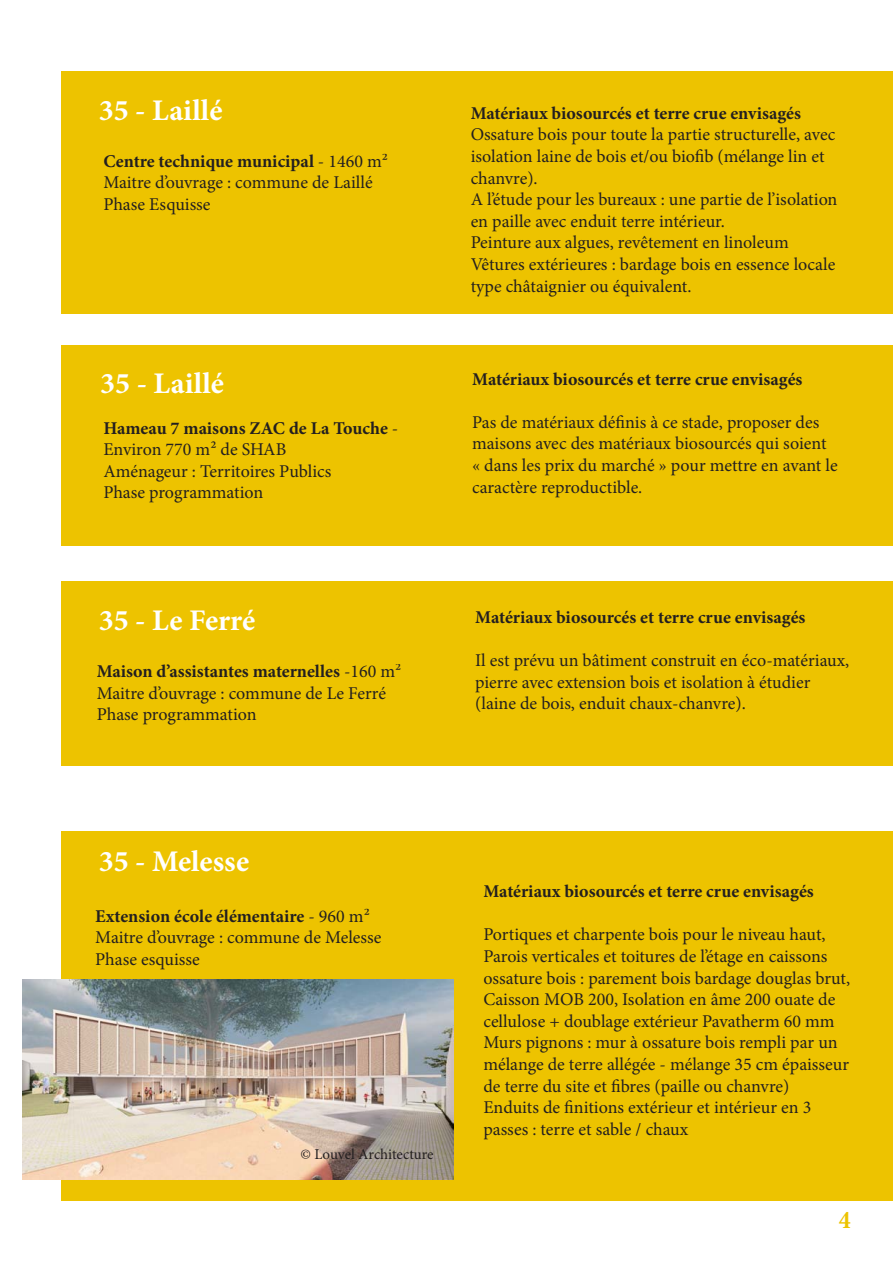
<style>
.page{position:relative;width:893px;height:1263px;background:#fff}
.page>*{position:absolute;margin:0;border:0;box-sizing:border-box;transform-origin:0 0}
.t1{font:700 30px "Minion Pro";color:#fff}
.t2{font:700 condensed 25.5px "Minion Pro";color:#edc300}
.t3{font:18px/21.6px "Minion Pro";color:#231f20}
.t4{font:700 18px/21.6px "Minion Pro";color:#231f20}
.t5{font:15px "Minion Pro";letter-spacing:-.005em;color:#231f20}
.s1{font-weight:400}
</style>
<div class="page">
<div style="left:61px;top:71px;width:832px;height:242px;background:#edc300"></div>
<div style="left:61px;top:345px;width:832px;height:200px;background:#edc300"></div>
<div style="left:61px;top:581px;width:832px;height:184px;background:#edc300"></div>
<div style="left:61px;top:831px;width:832px;height:369px;background:#edc300"></div>
<img style="left:23px;top:979px;width:431px;height:200px">
<p class="t1" style="left:99px;top:90px;width:125px">35 - Laillé</p>
<p class="t4" style="left:103px;top:150px;width:286px">Centre technique municipal <span class="s1">- 1460 m²</span></p>
<p class="t3" style="left:103px;top:172px;width:271px">Maitre d’ouvrage : commune de Laillé</p>
<p class="t3" style="left:103px;top:194px;width:109px">Phase Esquisse</p>
<p class="t1" style="left:100px;top:363px;width:125px">35 - Laillé</p>
<p class="t4" style="left:103px;top:417px;width:296px">Hameau 7 maisons ZAC de La Touche <span class="s1">-<br>Environ 770 m² de SHAB</span></p>
<p class="t3" style="left:103px;top:460px;width:230px">Aménageur : Territoires Publics</p>
<p class="t3" style="left:103px;top:482px;width:161px">Phase programmation</p>
<p class="t1" style="left:99px;top:599px;width:158px">35 - Le Ferré</p>
<p class="t4" style="left:97px;top:660px;width:306px">Maison d’assistantes maternelles <span class="s1">-160 m²</span></p>
<p class="t3" style="left:97px;top:682px;width:291px">Maitre d’ouvrage : commune de Le Ferré</p>
<p class="t3" style="left:97px;top:704px;width:161px">Phase programmation</p>
<p class="t4" style="left:471px;top:102px;width:332px">Matériaux biosourcés et terre crue envisagés</p>
<p class="t3" style="left:471px;top:124px;width:366px">Ossature bois pour toute la partie structurelle, avec isolation laine de bois et/ou biofib (mélange lin et chanvre).</p>
<p class="t3" style="left:471px;top:189px;width:368px">A l’étude pour les bureaux : une partie de l’isolation en paille avec enduit terre intérieur.</p>
<p class="t3" style="left:471px;top:232px;width:320px">Peinture aux algues, revêtement en linoleum</p>
<p class="t3" style="left:471px;top:253px;width:366px">Vêtures extérieures : bardage bois en essence locale type châtaignier ou équivalent.</p>
<p class="t4" style="left:472px;top:368px;width:332px">Matériaux biosourcés et terre crue envisagés</p>
<p class="t3" style="left:472px;top:411px;width:367px">Pas de matériaux définis à ce stade, proposer des maisons avec des matériaux biosourcés qui soient « dans les prix du marché » pour mettre en avant le caractère reproductible.</p>
<p class="t4" style="left:475px;top:606px;width:332px">Matériaux biosourcés et terre crue envisagés</p>
<p class="t3" style="left:475px;top:650px;width:376px">Il est prévu un bâtiment construit en éco-matériaux, pierre avec extension bois et isolation à étudier (laine de bois, enduit chaux-chanvre).</p>
<p class="t1" style="left:99px;top:840px;width:152px">35 - Melesse</p>
<p class="t4" style="left:95px;top:905px;width:276px">Extension école élémentaire <span class="s1">- 960 m²</span></p>
<p class="t3" style="left:95px;top:927px;width:288px">Maitre d’ouvrage : commune de Melesse</p>
<p class="t3" style="left:95px;top:948px;width:106px">Phase esquisse</p>
<p class="t5" style="left:300px;top:1144px;width:135px">© Louvel Architecture</p>
<p class="t4" style="left:483px;top:880px;width:332px">Matériaux biosourcés et terre crue envisagés</p>
<p class="t3" style="left:483px;top:924px;width:344px">Portiques et charpente bois pour le niveau haut,</p>
<p class="t3" style="left:483px;top:945px;width:368px">Parois verticales et toitures de l’étage en caissons ossature bois : parement bois bardage douglas brut, Caisson MOB 200, Isolation en âme 200 ouate de cellulose + doublage extérieur Pavatherm 60 mm</p>
<p class="t3" style="left:483px;top:1032px;width:367px">Murs pignons : mur à ossature bois rempli par un mélange de terre allégée - mélange 35 cm épaisseur de terre du site et fibres (paille ou chanvre)</p>
<p class="t3" style="left:483px;top:1097px;width:329px">Enduits de finitions extérieur et intérieur en 3 passes : terre et sable / chaux</p>
<p class="t2" style="left:839px;top:1202px;width:13px">4</p>
</div>
